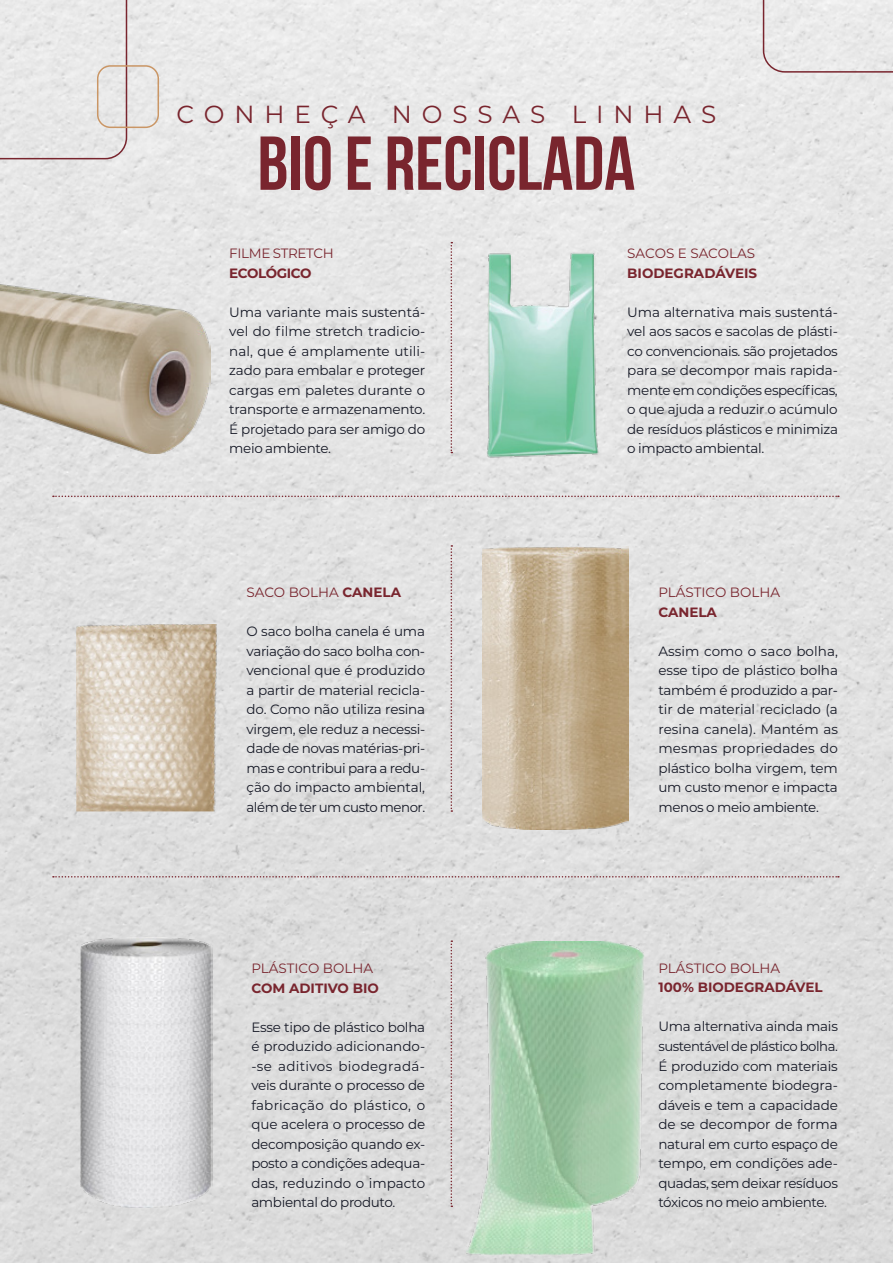
<style>
.page{position:relative;width:893px;height:1263px;background:#fff}
.page>*{position:absolute;margin:0;border:0;box-sizing:border-box;transform-origin:0 0}
.t1{font:700 76.2px "Bebas Neue";color:#79252e}
.t2{font:24.75px "Montserrat";letter-spacing:.4em;color:#79252e}
.t3{font:13.5px/19.5px "Montserrat";letter-spacing:-.025em;color:#161926;text-align:justify}
.t4{font:13.5px "Montserrat";color:#79252e}
.t5{font:700 13.5px "Montserrat";color:#79252e}
.t6{font:13.5px "Montserrat";letter-spacing:-.025em;color:#79252e}
.t7{font:700 13.5px "Montserrat";letter-spacing:-.03em;color:#79252e}
.s1{font-weight:700}
</style>
<div class="page">
<img style="left:0;top:0;width:893px;height:1263px">
<div style="left:0;top:0;width:127px;height:159px;background:#e8e8e8"></div>
<div style="left:97px;top:65px;width:62px;height:63px;border:2px solid #ca9665;border-radius:13px"></div>
<img style="left:482px;top:546px;width:146px;height:283px">
<img style="left:466px;top:941px;width:178px;height:314px">
<img style="left:76px;top:624px;width:141px;height:187px">
<img style="left:81px;top:938px;width:132px;height:269px">
<svg style="left:451px;top:545px;width:1px;height:267px"></svg>
<svg style="left:451px;top:940px;width:1px;height:267px"></svg>
<svg style="left:53px;top:876px;width:786px;height:1px"></svg>
<svg style="left:53px;top:496px;width:786px;height:1px"></svg>
<svg style="left:451px;top:242px;width:1px;height:211px"></svg>
<img style="left:484px;top:249px;width:117px;height:211px">
<img style="left:0;top:282px;width:211px;height:171px">
<svg style="left:763px;top:0;width:130px;height:73px;background:#e6e3e3"></svg>
<h2 class="t2" style="left:177px;top:97px;width:541px">CONHEÇA NOSSAS LINHAS</h2>
<h1 class="t1" style="left:257px;top:122px;width:379px">BIO E RECICLADA</h1>
<p class="t6" style="left:229px;top:244px;width:106px">FILME STRETCH</p>
<p class="t7" style="left:229px;top:263px;width:84px">ECOLÓGICO</p>
<p class="t3" style="left:229px;top:302px;width:197px">Uma variante mais sustentá&shy;vel do filme stretch tradicio&shy;nal, que é amplamente utili&shy;zado para embalar e proteger cargas em paletes durante o transporte e armazenamento.<br>É projetado para ser amigo do meio ambiente.</p>
<p class="t4" style="left:247px;top:583px;width:156px">SACO BOLHA <span class="s1">CANELA</span></p>
<p class="t3" style="left:247px;top:621px;width:180px">O saco bolha canela é uma variação do saco bolha con&shy;vencional que é produzido a partir de material recicla&shy;do. Como não utiliza resina virgem, ele reduz a necessi&shy;dade de novas matérias-pri&shy;mas e contribui para a redu&shy;ção do impacto ambiental, além de ter um custo menor.</p>
<p class="t4" style="left:251px;top:959px;width:123px">PLÁSTICO BOLHA</p>
<p class="t5" style="left:251px;top:978px;width:129px">COM ADITIVO BIO</p>
<p class="t3" style="left:251px;top:1016px;width:175px">Esse tipo de plástico bolha é produzido adicionando--se aditivos biodegradá&shy;veis durante o processo de fabricação do plástico, o que acelera o processo de decomposição quando ex&shy;posto a condições adequa&shy;das, reduzindo o impacto ambiental do produto.</p>
<p class="t4" style="left:627px;top:244px;width:129px">SACOS E SACOLAS</p>
<p class="t5" style="left:627px;top:263px;width:131px">BIODEGRADÁVEIS</p>
<p class="t3" style="left:627px;top:302px;width:212px">Uma alternativa mais sustentá&shy;vel aos sacos e sacolas de plásti&shy;co convencionais. são projetados para se decompor mais rapida&shy;mente em condições específicas, o que ajuda a reduzir o acúmulo de resíduos plásticos e minimiza o impacto ambiental.</p>
<p class="t4" style="left:658px;top:583px;width:123px">PLÁSTICO BOLHA</p>
<p class="t5" style="left:658px;top:602px;width:60px">CANELA</p>
<p class="t3" style="left:658px;top:641px;width:181px">Assim como o saco bolha, esse tipo de plástico bolha também é produzido a par&shy;tir de material reciclado (a resina canela). Mantém as mesmas propriedades do plástico bolha virgem, tem um custo menor e impacta menos o meio ambiente.</p>
<p class="t4" style="left:658px;top:959px;width:123px">PLÁSTICO BOLHA</p>
<p class="t5" style="left:658px;top:978px;width:166px">100% BIODEGRADÁVEL</p>
<p class="t3" style="left:658px;top:1016px;width:181px">Uma alternativa ainda mais sustentável de plástico bolha.<br>É produzido com materiais completamente biodegra&shy;dáveis e tem a capacidade de se decompor de forma natural em curto espaço de tempo, em condições ade&shy;quadas, sem deixar resíduos tóxicos no meio ambiente.</p>
</div>
